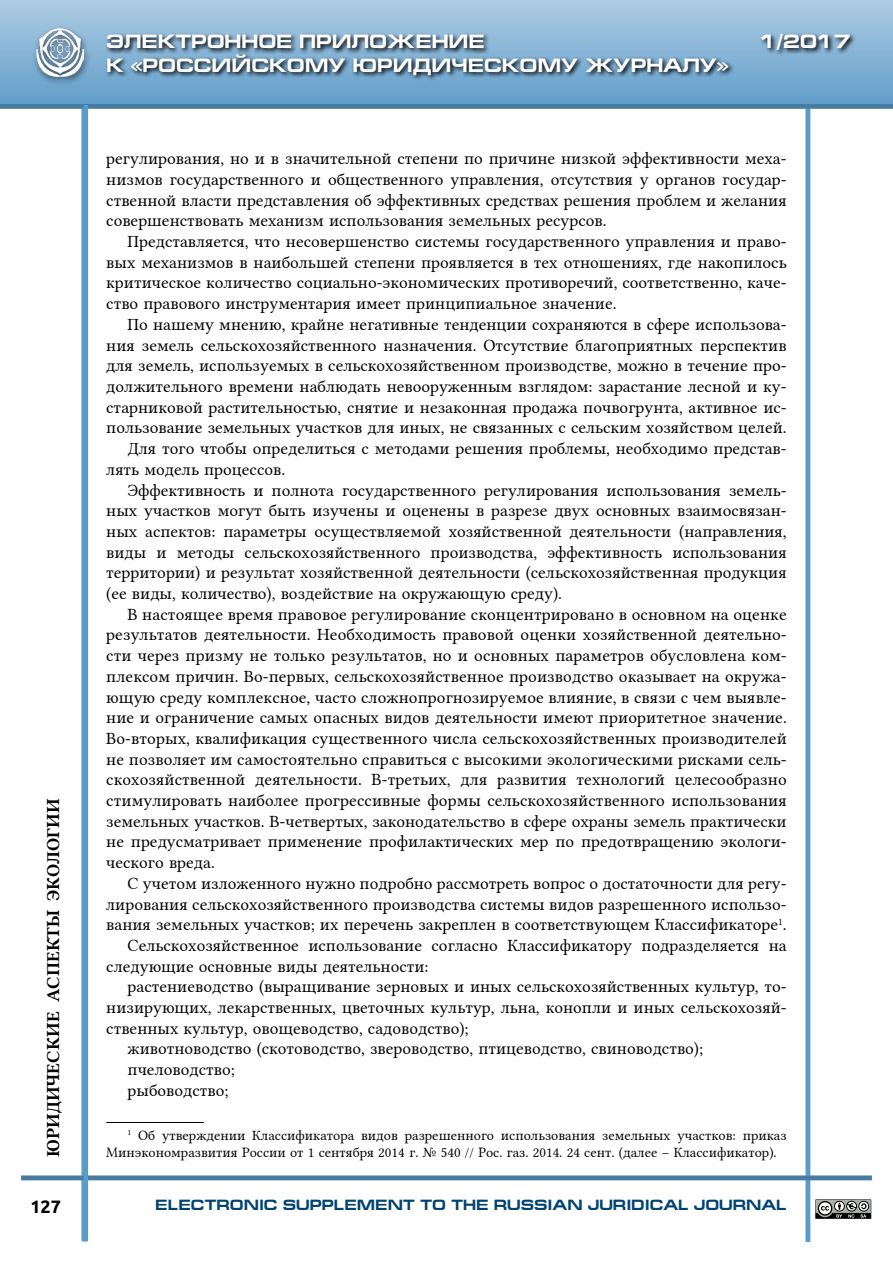
<style>
.page{position:relative;width:893px;height:1263px;background:#fff}
.page>*{position:absolute;margin:0;border:0;box-sizing:border-box;transform-origin:0 0}
.t1{font:700 19.5px "Europe Ext";color:#fff}
.t2{font:18px "Lin Libertine B";color:#000}
.t3{font:700 18px "Ubuntu";color:#000}
.t4{font:17.25px/20.7px "Lin Libertine";color:#000;text-align:justify}
.t5{font:700 15px "Europe Ext";color:#004371}
.t6{font:14.25px/17.1px "Lin Libertine";color:#000}
</style>
<div class="page">
<div style="left:81px;top:105px;width:5px;height:1136px;background:#589cca"></div>
<svg style="left:815px;top:1199px;width:57px;height:20px"></svg>
<hr style="left:806px;top:91px;width:4px;height:1151px;background:#589cca">
<hr style="left:21px;top:1176px;width:851px;height:4px;background:#467ba2">
<div style="left:0;top:0;width:893px;height:106px;background:linear-gradient(to bottom,#aecce4,#619dc9)"></div>
<div style="left:0;top:104px;width:893px;height:5px;background:#467ba2"></div>
<hr style="left:84px;top:105px;width:4px;height:1136px;background:#589cca">
<div style="left:32px;top:25px;width:59px;height:60px;background:#000;opacity:.63"></div>
<img style="left:36px;top:28px;width:47px;height:48px">
<svg style="left:105px;top:31px;width:751px;height:50px"></svg>
<hr style="left:106px;top:1122px;width:98px;height:1px;background:#000">
<p class="t2" style="left:41px;top:1157px;width:360px;rotate:-90deg">ЮРИДИЧЕСКИЕ АСПЕКТЫ ЭКОЛОГИИ</p>
<p class="t1" style="left:106px;top:31px;width:380px">ЭЛЕКТРОННОЕ ПРИЛОЖЕНИЕ</p>
<p class="t1" style="left:760px;top:31px;width:92px">1/2017</p>
<p class="t1" style="left:106px;top:54px;width:624px">К «РОССИЙСКОМУ ЮРИДИЧЕСКОМУ ЖУРНАЛУ»</p>
<p class="t4" style="left:106px;top:146px;width:682px">регулирования, но и в значительной степени по причине низкой эффективности меха&shy;низмов государственного и общественного управления, отсутствия у органов государ&shy;ственной власти представления об эффективных средствах решения проблем и желания совершенствовать механизм использования земельных ресурсов.</p>
<p class="t4" style="left:106px;top:229px;width:682px;text-indent:21px">Представляется, что несовершенство системы государственного управления и право&shy;вых механизмов в наибольшей степени проявляется в тех отношениях, где накопилось критическое количество социально-экономических противоречий, соответственно, каче&shy;ство правового инструментария имеет принципиальное значение.</p>
<p class="t4" style="left:128px;top:312px;width:661px">По нашему мнению, крайне негативные тенденции сохраняются в сфере использова-</p>
<p class="t4" style="left:106px;top:333px;width:682px">ния земель сельскохозяйственного назначения. Отсутствие благоприятных перспектив</p>
<p class="t4" style="left:106px;top:353px;width:682px">для земель, используемых в сельскохозяйственном производстве, можно в течение про-</p>
<p class="t4" style="left:106px;top:374px;width:682px">должительного времени наблюдать невооруженным взглядом: зарастание лесной и ку-</p>
<p class="t4" style="left:106px;top:395px;width:682px">старниковой растительностью, снятие и незаконная продажа почвогрунта, активное ис-</p>
<p class="t4" style="left:106px;top:415px;width:682px">пользование земельных участков для иных, не связанных с сельским хозяйством целей.</p>
<p class="t4" style="left:128px;top:436px;width:661px">Для того чтобы определиться с методами решения проблемы, необходимо представ-</p>
<p class="t4" style="left:106px;top:457px;width:180px">лять модель процессов.</p>
<p class="t4" style="left:127px;top:478px;width:661px">Эффективность и полнота государственного регулирования использования земель-</p>
<p class="t4" style="left:106px;top:498px;width:682px">ных участков могут быть изучены и оценены в разрезе двух основных взаимосвязан-</p>
<p class="t4" style="left:106px;top:519px;width:682px">ных аспектов: параметры осуществляемой хозяйственной деятельности (направления,</p>
<p class="t4" style="left:106px;top:540px;width:682px">виды и методы сельскохозяйственного производства, эффективность использования</p>
<p class="t4" style="left:106px;top:560px;width:682px">территории) и результат хозяйственной деятельности (сельскохозяйственная продукция</p>
<p class="t4" style="left:106px;top:581px;width:457px">(ее виды, количество), воздействие на окружающую среду).</p>
<p class="t4" style="left:127px;top:602px;width:661px">В настоящее время правовое регулирование сконцентрировано в основном на оценке</p>
<p class="t4" style="left:106px;top:622px;width:682px">результатов деятельности. Необходимость правовой оценки хозяйственной деятельно-</p>
<p class="t4" style="left:106px;top:643px;width:682px">сти через призму не только результатов, но и основных параметров обусловлена ком-</p>
<p class="t4" style="left:106px;top:664px;width:682px">плексом причин. Во-первых, сельскохозяйственное производство оказывает на окружа-</p>
<p class="t4" style="left:106px;top:685px;width:682px">ющую среду комплексное, часто сложнопрогнозируемое влияние, в связи с чем выявле-</p>
<p class="t4" style="left:106px;top:705px;width:682px">ние и ограничение самых опасных видов деятельности имеют приоритетное значение.</p>
<p class="t4" style="left:106px;top:726px;width:682px">Во-вторых, квалификация существенного числа сельскохозяйственных производителей</p>
<p class="t4" style="left:106px;top:747px;width:682px">не позволяет им самостоятельно справиться с высокими экологическими рисками сель-</p>
<p class="t4" style="left:106px;top:767px;width:682px">скохозяйственной деятельности. В-третьих, для развития технологий целесообразно</p>
<p class="t4" style="left:106px;top:788px;width:682px">стимулировать наиболее прогрессивные формы сельскохозяйственного использования</p>
<p class="t4" style="left:106px;top:809px;width:682px">земельных участков. В-четвертых, законодательство в сфере охраны земель практически</p>
<p class="t4" style="left:106px;top:829px;width:682px">не предусматривает применение профилактических мер по предотвращению экологи-</p>
<p class="t4" style="left:106px;top:850px;width:110px">ческого вреда.</p>
<p class="t4" style="left:127px;top:871px;width:661px">С учетом изложенного нужно подробно рассмотреть вопрос о достаточности для регу-</p>
<p class="t4" style="left:106px;top:892px;width:682px">лирования сельскохозяйственного производства системы видов разрешенного использо-</p>
<p class="t4" style="left:106px;top:912px;width:682px">вания земельных участков; их перечень закреплен в соответствующем Классификаторе<sup>1</sup>.</p>
<p class="t4" style="left:128px;top:933px;width:661px">Сельскохозяйственное использование согласно Классификатору подразделяется на</p>
<p class="t4" style="left:106px;top:954px;width:324px">следующие основные виды деятельности:</p>
<p class="t4" style="left:128px;top:974px;width:661px">растениеводство (выращивание зерновых и иных сельскохозяйственных культур, то-</p>
<p class="t4" style="left:106px;top:995px;width:682px">низирующих, лекарственных, цветочных культур, льна, конопли и иных сельскохозяй-</p>
<p class="t4" style="left:106px;top:1016px;width:364px">ственных культур, овощеводство, садоводство);</p>
<p class="t4" style="left:128px;top:1036px;width:577px">животноводство (скотоводство, звероводство, птицеводство, свиноводство);</p>
<p class="t4" style="left:128px;top:1057px;width:109px">пчеловодство;</p>
<p class="t4" style="left:128px;top:1078px;width:102px">рыбоводство;</p>
<p class="t6" style="left:106px;top:1125px;width:682px;text-indent:21px"><sup>1</sup> Об утверждении Классификатора видов разрешенного использования земельных участков: приказ<br>Минэкономразвития России от 1 сентября 2014 г. № 540 // Рос. газ. 2014. 24 сент. (далее – Классификатор).</p>
<p class="t3" style="left:30px;top:1196px;width:32px">127</p>
<p class="t5" style="left:155px;top:1196px;width:633px">ELECTRONIC SUPPLEMENT TO THE RUSSIAN JURIDICAL JOURNAL</p>
</div>
